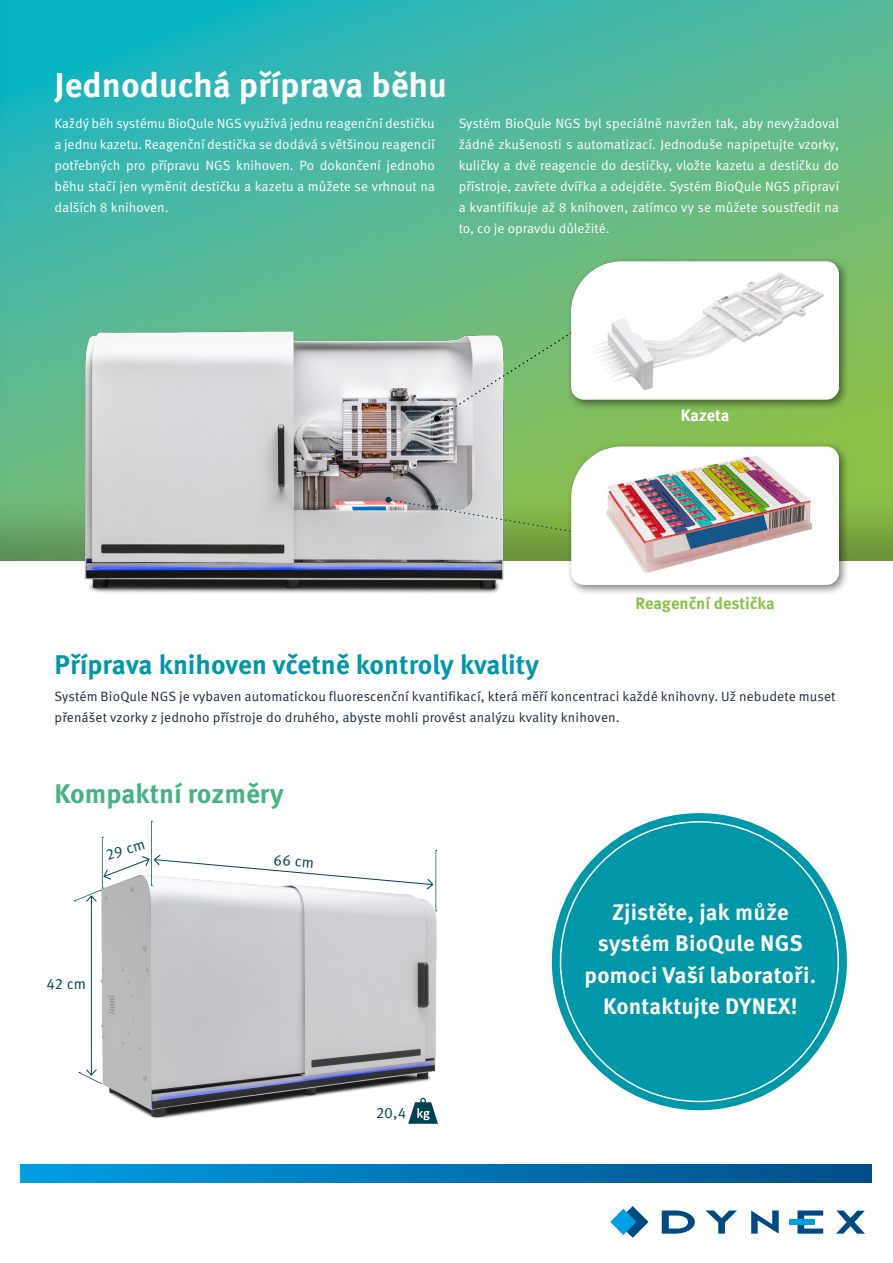
<style>
.page{position:relative;width:893px;height:1263px;background:#fff}
.page>*{position:absolute;margin:0;border:0;box-sizing:border-box;transform-origin:0 0}
.t1{font:700 34.5px "Meta Pro";color:#fff}
.t2{font:700 27px "Meta Pro";color:#0097a8}
.t3{font:700 27px "Meta Pro";color:#45b281}
.t4{font:700 22.5px/31.5px "Meta Pro";letter-spacing:.01em;color:#fff;text-align:center}
.t5{font:700 16.5px "Meta Pro";color:#8cc048}
.t6{font:700 16.5px "Meta Pro";letter-spacing:-.01em;color:#fff}
.t7{font:15.15px "Meta Pro";color:#004250}
.t8{font:13.5px/21px "Meta Pro";color:#fff;text-align:justify}
.t9{font:13.5px/21px "Meta Pro";letter-spacing:.01em;color:#1c283e}
</style>
<div class="page">
<div style="left:0;top:0;width:893px;height:562px;background:#000;opacity:.26"></div>
<div style="left:21px;top:1165px;width:850px;height:17px;background:linear-gradient(to right,#009ee3,#004d87)"></div>
<svg style="left:610px;top:1206px;width:38px;height:32px"></svg>
<svg style="left:836px;top:1210px;width:29px;height:24px"></svg>
<svg style="left:797px;top:1210px;width:26px;height:23px"></svg>
<svg style="left:751px;top:1210px;width:28px;height:23px"></svg>
<svg style="left:705px;top:1210px;width:32px;height:23px"></svg>
<svg style="left:662px;top:1210px;width:33px;height:23px"></svg>
<div style="left:789px;top:1219px;width:25px;height:5px;background:#009fe3"></div>
<div style="left:552px;top:813px;width:295px;height:297px;background:#0097a8;border-radius:50%"></div>
<img style="left:39px;top:311px;width:516px;height:283px">
<div style="left:566px;top:256px;width:284px;height:155px;background:#000;opacity:.5"></div>
<svg style="left:434px;top:261px;width:405px;height:161px;background:#90c28c"></svg>
<img style="left:571px;top:263px;width:264px;height:131px">
<div style="left:566px;top:441px;width:284px;height:155px;background:#000;opacity:.5"></div>
<svg style="left:385px;top:446px;width:454px;height:139px"></svg>
<img style="left:597px;top:449px;width:227px;height:131px">
<img style="left:90px;top:910px;width:348px;height:209px">
<hr style="left:91px;top:896px;width:1px;height:179px;background:#004250">
<svg style="left:74px;top:821px;width:363px;height:90px"></svg>
<svg style="left:79px;top:1068px;width:22px;height:16px"></svg>
<svg style="left:408px;top:1098px;width:30px;height:26px"></svg>
<h1 class="t1" style="left:55px;top:63px;width:394px">Jednoduchá příprava běhu</h1>
<p class="t8" style="left:55px;top:113px;width:382px">Každý běh systému BioQule NGS využívá jednu reagenční destičku a jednu kazetu. Reagenční destička se dodává s většinou reagencií potřebných pro přípravu NGS knihoven. Po dokončení jednoho běhu stačí jen vyměnit destičku a kazetu a můžete se vrhnout na dalších 8 knihoven.</p>
<p class="t8" style="left:459px;top:113px;width:382px">Systém BioQule NGS byl speciálně navržen tak, aby nevyžadoval žádné zkušenosti s automatizací. Jednoduše napipetujte vzorky, kuličky a dvě reagencie do destičky, vložte kazetu a destičku do přístroje, zavřete dvířka a odejděte. Systém BioQule NGS připraví a kvantifikuje až 8 knihoven, zatímco vy se můžete soustředit na to, co je opravdu důležité.</p>
<p class="t6" style="left:681px;top:404px;width:50px">Kazeta</p>
<h2 class="t2" style="left:55px;top:648px;width:486px">Příprava knihoven včetně kontroly kvality</h2>
<p class="t5" style="left:635px;top:593px;width:141px">Reagenční destička</p>
<p class="t9" style="left:55px;top:686px;width:782px">Systém BioQule NGS je vybaven automatickou fluorescenční kvantifikací, která měří koncentraci každé knihovny. Už nebudete muset přenášet vzorky z jednoho přístroje do druhého, abyste mohli provést analýzu kvality knihoven.</p>
<h2 class="t3" style="left:55px;top:777px;width:231px">Kompaktní rozměry</h2>
<p class="t7" style="left:104px;top:846px;width:41px;rotate:-17deg">29 cm</p>
<p class="t7" style="left:47px;top:974px;width:41px">42 cm</p>
<p class="t7" style="left:275px;top:850px;width:42px;rotate:5deg">66 cm</p>
<p class="t7" style="left:376px;top:1103px;width:32px">20,4</p>
<h3 class="t4" style="left:585px;top:897px;width:233px">Zjistěte, jak může systém BioQule NGS pomoci Vaší laboratoři.<br>Kontaktujte DYNEX!</h3>
</div>
